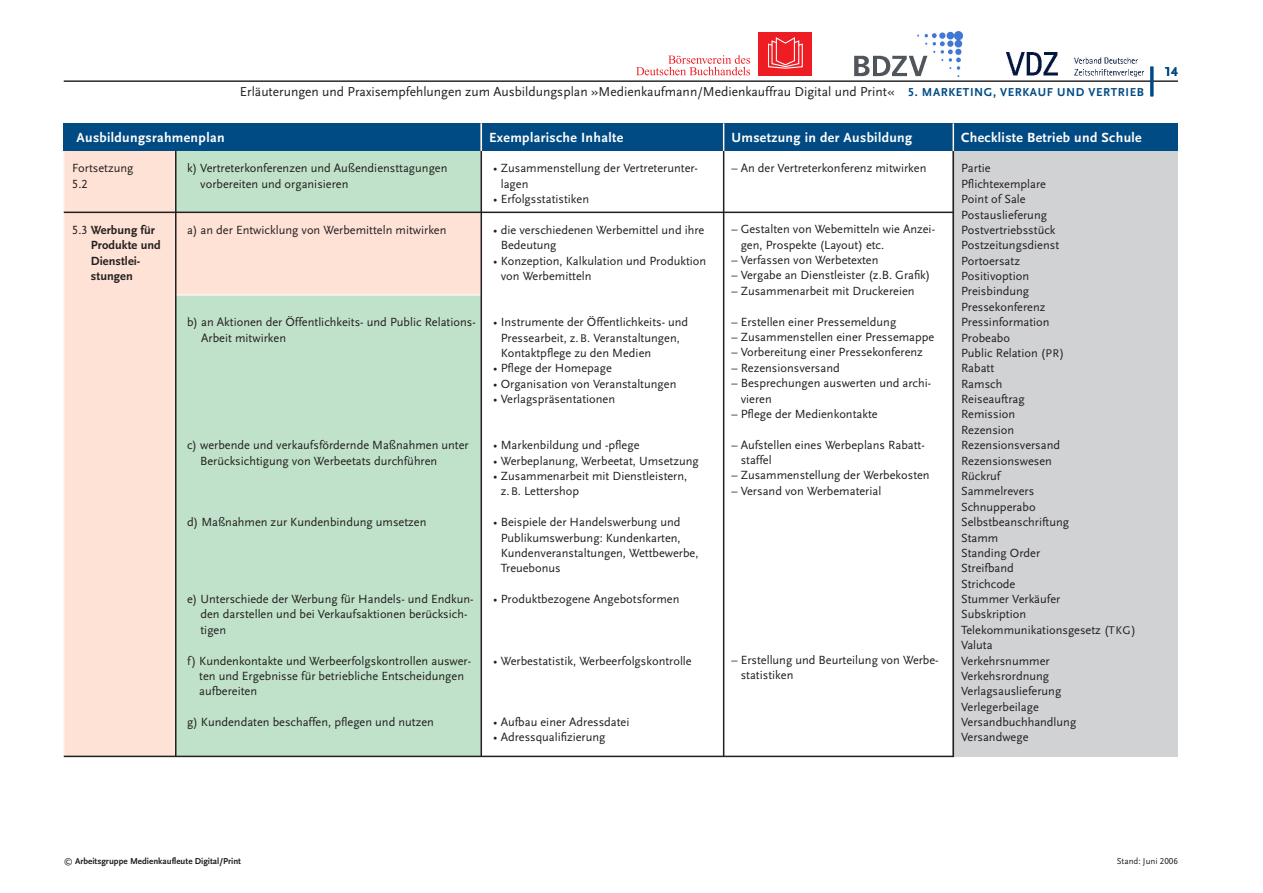
<style>
.page{position:relative;width:1263px;height:893px;background:#fff}
.page>*{position:absolute;margin:0;border:0;box-sizing:border-box;transform-origin:0 0}
.t1{font:700 13.8px "Scala Sans LF";letter-spacing:.025em;color:#fff}
.t2{font:13.5px "Scala Sans";color:#231f20}
.t3{font:700 13.5px "Scala Sans LF";color:#004b84}
.t4{font:12.3px/15.5px "Scala Sans LF";color:#231f20}
.t5{font:700 12.3px/15.3px "Scala Sans LF";letter-spacing:.005em;color:#231f20}
.t6{font:700 9px "Scala Sans LF";color:#231f20}
.t7{font:9px "Scala Sans LF";color:#231f20}
.s1{font-family:"Scala Sans LF";font-weight:700;font-size:12px;color:#004b84}
.s2{font-weight:400}
.s3{font-size:11.7px}
</style>
<div class="page">
<img style="left:854px;top:32px;width:108px;height:45px">
<img style="left:1006px;top:53px;width:138px;height:24px">
<svg style="left:636px;top:55px;width:114px;height:20px"></svg>
<div style="left:759px;top:32px;width:53px;height:43px;background:#ee1d23"></div>
<svg style="left:768px;top:37px;width:35px;height:32px"></svg>
<hr style="left:64px;top:81px;width:1114px;height:1px;background:#231f20">
<hr style="left:1150px;top:67px;width:3px;height:29px;background:#004b84">
<div style="left:952px;top:149px;width:226px;height:608px;background:#d1d2d4"></div>
<div style="left:175px;top:150px;width:306px;height:606px;background:#c0e2ca"></div>
<div style="left:175px;top:213px;width:306px;height:82px;background:#fee2d5"></div>
<div style="left:175px;top:213px;width:306px;height:82px;border:1px solid #fff"></div>
<div style="left:64px;top:150px;width:111px;height:606px;background:#fee2d5"></div>
<div style="left:64px;top:150px;width:111px;height:606px;border:1px solid #fff"></div>
<div style="left:64px;top:123px;width:1114px;height:28px;background:#004b84"></div>
<hr style="left:723px;top:123px;width:1px;height:633px;background:#231f20">
<hr style="left:952px;top:123px;width:2px;height:634px;background:#231f20">
<hr style="left:952px;top:123px;width:2px;height:28px;background:#fff">
<svg style="left:723px;top:123px;width:1px;height:28px"></svg>
<hr style="left:175px;top:151px;width:1px;height:605px;background:#231f20">
<hr style="left:480px;top:123px;width:2px;height:633px;background:#231f20">
<hr style="left:64px;top:212px;width:889px;height:1px;background:#231f20">
<hr style="left:64px;top:756px;width:889px;height:1px;background:#231f20">
<hr style="left:480px;top:123px;width:2px;height:28px;background:#fff">
<p class="t2" style="left:240px;top:84px;width:905px">Erläuterungen und Praxisempfehlungen zum Ausbildungsplan »Medienkaufmann/Medienkauffrau Digital und Print« <span class="s1">5. Marketing, Verkauf und Vertrieb</span></p>
<p class="t1" style="left:77px;top:130px;width:150px">Ausbildungsrahmenplan</p>
<p class="t1" style="left:489px;top:130px;width:136px">Exemplarische I nhalte</p>
<p class="t1" style="left:731px;top:130px;width:182px">U msetzung in der Ausbildung</p>
<p class="t1" style="left:961px;top:130px;width:182px">Checkliste Betrieb und Schule</p>
<p class="t4" style="left:72px;top:161px;width:63px">Fortsetzung<br>5.2</p>
<p class="t5" style="left:91px;top:223px;width:71px;text-indent:-19px"><span class="s2">5.3</span> Werbung für<br>Produkte und<br>Dienstlei&shy;stungen</p>
<p class="t4" style="left:731px;top:160px;width:197px">– An der Vertreterkonferenz mitwirken</p>
<p class="t4" style="left:200px;top:161px;width:249px;text-indent:-13px">k) Vertreterkonferenzen und Außendiensttagungen vorbereiten und organisieren</p>
<p class="t4" style="left:187px;top:222px;width:261px">a) an der Entwicklung von Werbemitteln mitwirken</p>
<p class="t4" style="left:501px;top:161px;width:199px;text-indent:-7px">• Zusammenstellung der Vertreterunter&shy;lagen</p>
<p class="t4" style="left:493px;top:192px;width:97px">• Erfolgsstatistiken</p>
<p class="t4" style="left:501px;top:222px;width:205px;text-indent:-7px">• die verschiedenen Werbemittel und ihre<br>Bedeutung</p>
<p class="t4" style="left:501px;top:253px;width:207px;text-indent:-7px">• Konzeption, Kalkulation und Produktion von Werbemitteln</p>
<p class="t4" style="left:501px;top:315px;width:189px;text-indent:-7px">• Instrumente der Öffentlichkeits- und<br>Pressearbeit, z.<span class="s3">B</span>. Veranstaltungen,<br>Kontaktpflege zu den Medien</p>
<p class="t4" style="left:493px;top:361px;width:120px">• Pflege der Homepage</p>
<p class="t4" style="left:493px;top:376px;width:185px">• Organisation von Veranstaltungen</p>
<p class="t4" style="left:493px;top:392px;width:123px">• Verlagspräsentationen</p>
<p class="t4" style="left:493px;top:438px;width:148px">• Markenbildung und -pflege</p>
<p class="t4" style="left:493px;top:453px;width:207px">• Werbeplanung, Werbeetat, Umsetzung</p>
<p class="t4" style="left:501px;top:468px;width:188px;text-indent:-7px">• Zusammenarbeit mit Dienstleistern, z.<span class="s3">B</span>. Lettershop</p>
<p class="t4" style="left:501px;top:515px;width:199px;text-indent:-7px">• Beispiele der Handelswerbung und<br>Publikumswerbung: Kundenkarten,<br>Kundenveranstaltungen, Wettbewerbe,<br>Treuebonus</p>
<p class="t4" style="left:493px;top:591px;width:188px">• Produktbezogene Angebotsformen</p>
<p class="t4" style="left:961px;top:161px;width:176px">Partie<br>Pflichtexemplare<br>Point of Sale<br>Postauslieferung<br>Postvertriebsstück<br>Postzeitungsdienst<br>Portoersatz<br>Positivoption<br>Preisbindung<br>Pressekonferenz<br>Pressinformation<br>Probeabo<br>Public Relation (<span class="s3">PR</span>)<br>Rabatt<br>Ramsch<br>Reiseauftrag<br>Remission<br>Rezension<br>Rezensionsversand<br>Rezensionswesen<br>Rückruf<br>Sammelrevers<br>Schnupperabo<br>Selbstbeanschriftung<br>Stamm<br>Standing Order<br>Streifband<br>Strichcode<br>Stummer Verkäufer<br>Subskription<br>Telekommunikationsgesetz (<span class="s3">TKG</span>)<br>Valuta<br>Verkehrsnummer<br>Verkehsrordnung<br>Verlagsauslieferung<br>Verlegerbeilage<br>Versandbuchhandlung<br>Versandwege</p>
<p class="t4" style="left:741px;top:222px;width:196px;text-indent:-9px">– Gestalten von Webemitteln wie Anzei&shy;gen, Prospekte (Layout) etc.</p>
<p class="t4" style="left:731px;top:253px;width:149px">– Verfassen von Werbetexten</p>
<p class="t4" style="left:731px;top:268px;width:200px">– Vergabe an Dienstleister (z.B. Grafik)</p>
<p class="t4" style="left:731px;top:283px;width:185px">– Zusammenarbeit mit Druckereien</p>
<p class="t4" style="left:731px;top:314px;width:166px">– Erstellen einer Pressemeldung</p>
<p class="t4" style="left:731px;top:329px;width:204px">– Zusammenstellen einer Pressemappe</p>
<p class="t4" style="left:731px;top:345px;width:193px">– Vorbereitung einer Pressekonferenz</p>
<p class="t4" style="left:731px;top:360px;width:110px">– Rezensionsversand</p>
<p class="t4" style="left:741px;top:376px;width:192px;text-indent:-9px">– Besprechungen auswerten und archi&shy;vieren</p>
<p class="t4" style="left:731px;top:406px;width:148px">– Pflege der Medienkontakte</p>
<p class="t4" style="left:741px;top:437px;width:186px;text-indent:-9px">– Aufstellen eines Werbeplans Rabatt&shy;staffel</p>
<p class="t4" style="left:731px;top:468px;width:200px">– Zusammenstellung der Werbekosten</p>
<p class="t4" style="left:731px;top:483px;width:151px">– Versand von Werbematerial</p>
<p class="t4" style="left:201px;top:315px;width:276px;text-indent:-14px">b) an Aktionen der Öffentlichkeits- und Public Relations-<br>Arbeit mitwirken</p>
<p class="t4" style="left:200px;top:438px;width:270px;text-indent:-13px">c) werbende und verkaufsfördernde Maßnahmen unter<br>Berücksichtigung von Werbeetats durchführen</p>
<p class="t4" style="left:187px;top:515px;width:241px">d) Maßnahmen zur Kundenbindung umsetzen</p>
<p class="t4" style="left:200px;top:592px;width:275px;text-indent:-13px">e) Unterschiede der Werbung für Handels- und Endkun&shy;den darstellen und bei Verkaufsaktionen berücksich&shy;tigen</p>
<p class="t4" style="left:199px;top:653px;width:273px;text-indent:-12px">f) Kundenkontakte und Werbeerfolgskontrollen auswer&shy;ten und Ergebnisse für betriebliche Entscheidungen aufbereiten</p>
<p class="t4" style="left:187px;top:714px;width:248px">g) Kundendaten beschaffen, pflegen und nutzen</p>
<p class="t4" style="left:741px;top:652px;width:199px;text-indent:-9px">– Erstellung und Beurteilung von Werbe&shy;statistiken</p>
<p class="t4" style="left:493px;top:653px;width:200px">• Werbestatistik, Werbeerfolgskontrolle</p>
<p class="t4" style="left:493px;top:714px;width:138px">• Aufbau einer Adressdatei</p>
<p class="t4" style="left:493px;top:730px;width:114px">• Adressqualifizierung</p>
<p class="t3" style="left:1164px;top:64px;width:15px">14</p>
<p class="t6" style="left:64px;top:856px;width:179px"><span class="s2">©</span> Arbeitsgruppe Medienkaufleute Digital/Print</p>
<p class="t7" style="left:1117px;top:856px;width:63px">Stand: Juni 2006</p>
</div>
